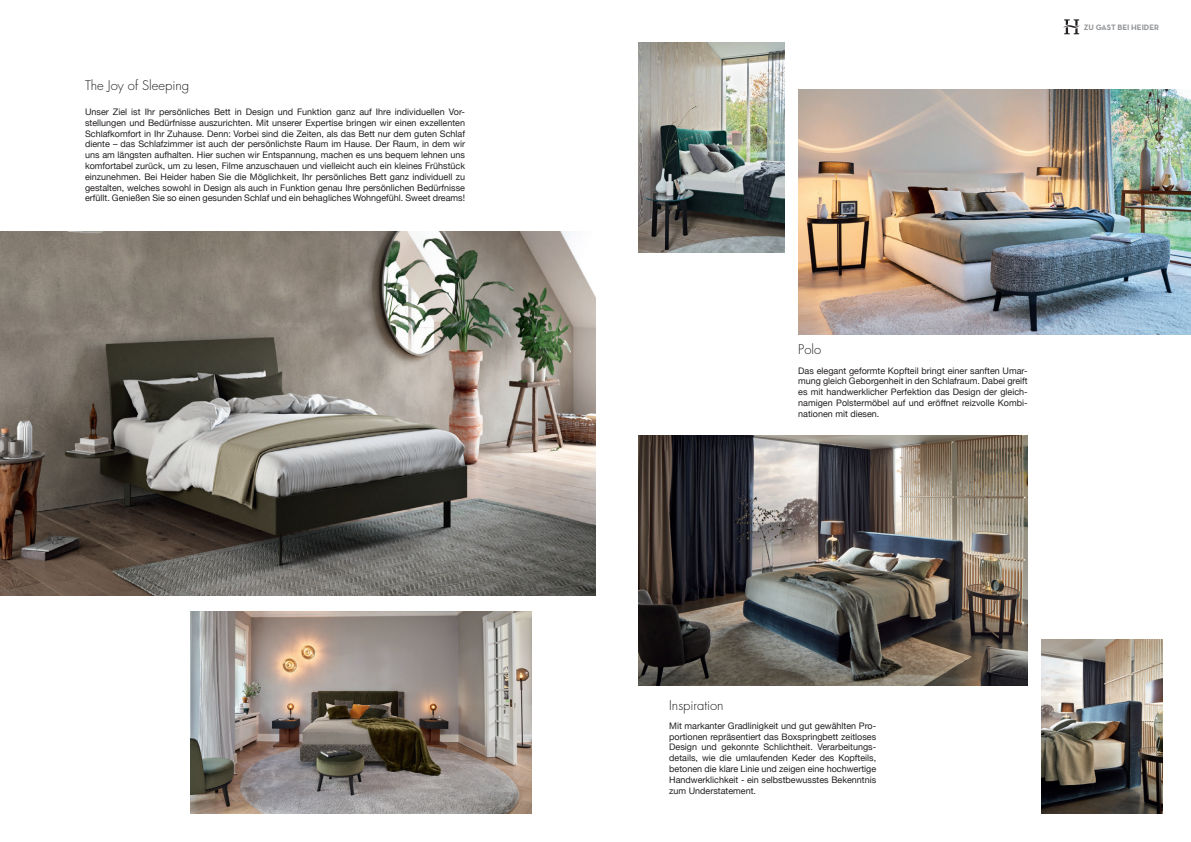
<style>
.page{position:relative;width:1191px;height:842px;background:#fff}
.page>*{position:absolute;margin:0;border:0;box-sizing:border-box;transform-origin:0 0}
.t1{font:300 13px "Futura Std";color:#231f20}
.t2{font:9px/10.8px "Helvetica Neue";color:#231f20;text-align:justify}
.t3{font:8px "Neutra Text Bold Alt";color:#939598}
</style>
<div class="page">
<img style="left:0;top:231px;width:595px;height:364px">
<img style="left:191px;top:612px;width:340px;height:202px">
<svg style="left:1063px;top:19px;width:16px;height:15px"></svg>
<img style="left:798px;top:90px;width:393px;height:244px">
<img style="left:638px;top:435px;width:389px;height:250px">
<img style="left:1041px;top:640px;width:121px;height:174px">
<img style="left:638px;top:43px;width:146px;height:209px">
<p class="t1" style="left:85px;top:77px;width:106px">The Joy of Sleeping</p>
<p class="t2" style="left:85px;top:107px;width:381px">Unser Ziel ist Ihr persönliches Bett in Design und Funktion ganz auf Ihre individuellen Vor&shy;stellungen und Bedürfnisse auszurichten. Mit unserer Expertise bringen wir einen exzellenten Schlafkomfort in Ihr Zuhause. Denn: Vorbei sind die Zeiten, als das Bett nur dem guten Schlaf diente – das Schlafzimmer ist auch der persönlichste Raum im Hause. Der Raum, in dem wir uns am längsten aufhalten. Hier suchen wir Entspannung, machen es uns bequem lehnen uns komfortabel zurück, um zu lesen, Filme anzuschauen und vielleicht auch ein kleines Frühstück einzunehmen. Bei Heider haben Sie die Möglichkeit, Ihr persönliches Bett ganz individuell zu gestalten, welches sowohl in Design als auch in Funktion genau Ihre persönlichen Bedürfnisse erfüllt. Genießen Sie so einen gesunden Schlaf und ein behagliches Wohngefühl. Sweet dreams!</p>
<p class="t3" style="left:1083px;top:22px;width:77px">ZU GAST BEI HEIDER</p>
<p class="t1" style="left:798px;top:342px;width:24px">Polo</p>
<p class="t2" style="left:798px;top:366px;width:231px">Das elegant geformte Kopfteil bringt einer sanften Umar&shy;mung gleich Geborgenheit in den Schlafraum. Dabei greift es mit handwerklicher Perfektion das Design der gleich&shy;namigen Polstermöbel auf und eröffnet reizvolle Kombi&shy;nationen mit diesen.</p>
<p class="t1" style="left:669px;top:697px;width:56px">Inspiration</p>
<p class="t2" style="left:669px;top:721px;width:208px">Mit markanter Gradlinigkeit und gut gewählten Pro&shy;portionen repräsentiert das Boxspringbett zeitloses Design und gekonnte Schlichtheit. Verarbeitungs&shy;details, wie die umlaufenden Keder des Kopfteils, betonen die klare Linie und zeigen eine hochwertige Handwerklichkeit - ein selbstbewusstes Bekenntnis zum Understatement.</p>
</div>
